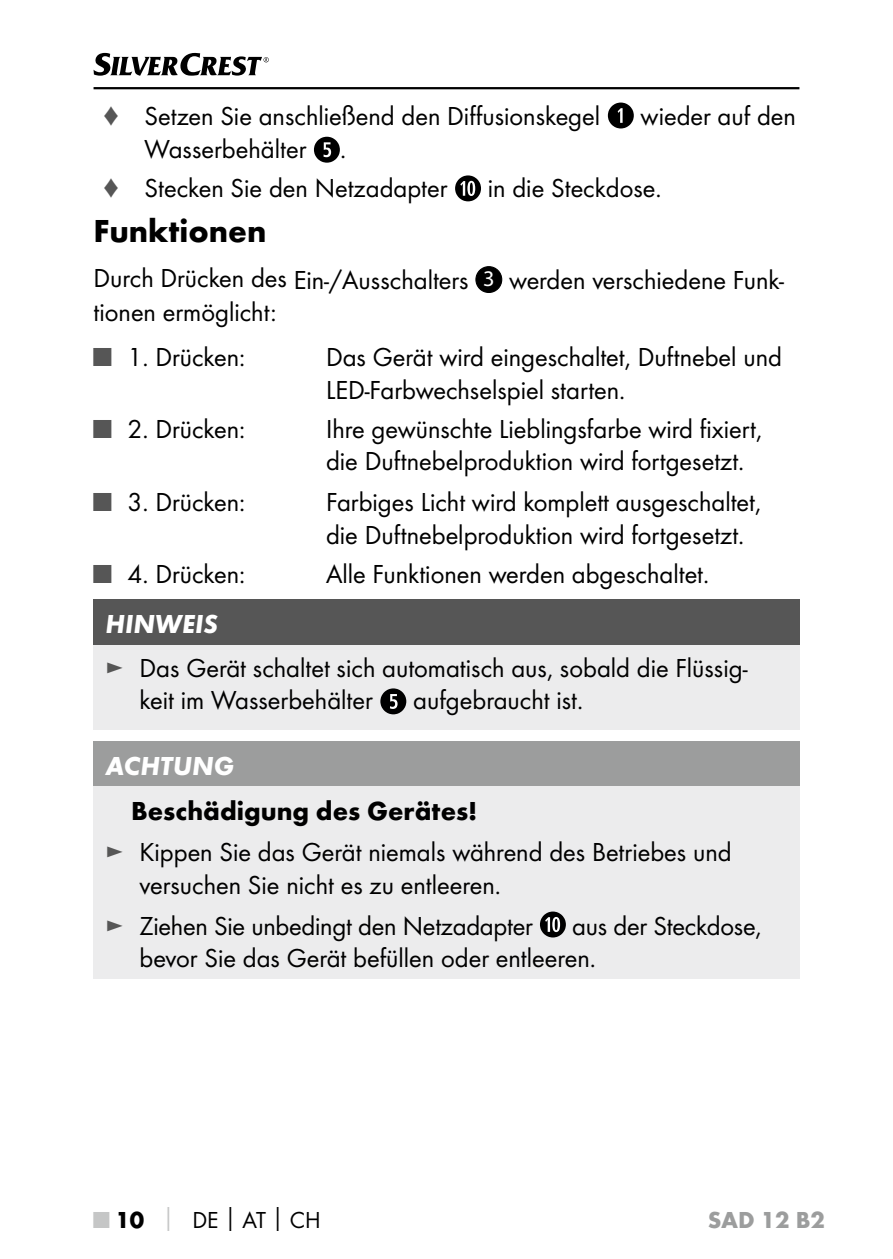
<style>
.page{position:relative;width:893px;height:1259px;background:#fff}
.page>*{position:absolute;margin:0;border:0;box-sizing:border-box;transform-origin:0 0}
.t1{font:700 33px "Futura";color:#000}
.t2{font:27px/32.4px "Futura Boo";color:#000}
.t3{font:700 27px "Futura";color:#000}
.t4{font:italic 700 27px "Futura";color:#fff}
.t5{font:24px "Futura Boo";color:#000}
.t6{font:700 24px "Futura";color:#9c9d9d}
.s1{color:#565656}
.s2{font-family:"Myriad";font-size:22.5px;color:#fff}
.s3{font-family:"Futura";font-weight:700;color:#c5c6c6}
.s4{font-family:"Futura";font-weight:700}
</style>
<div class="page">
<hr style="left:94px;top:87px;width:705px;height:2px;background:#000">
<svg style="left:94px;top:53px;width:175px;height:23px"></svg>
<svg style="left:608px;top:103px;width:26px;height:25px"></svg>
<svg style="left:314px;top:137px;width:26px;height:26px"></svg>
<svg style="left:455px;top:175px;width:26px;height:26px"></svg>
<div style="left:476px;top:267px;width:26px;height:25px;background:#000;border-radius:50%"></div>
<div style="left:475px;top:266px;width:27px;height:27px;border:1px solid #000;border-radius:50%"></div>
<div style="left:94px;top:599px;width:706px;height:46px;background:#565656"></div>
<div style="left:94px;top:645px;width:706px;height:84px;background:#ececed"></div>
<svg style="left:380px;top:688px;width:26px;height:26px"></svg>
<div style="left:94px;top:741px;width:705px;height:46px;background:#9c9d9d"></div>
<div style="left:94px;top:787px;width:705px;height:192px;background:#ececed"></div>
<svg style="left:540px;top:911px;width:26px;height:26px"></svg>
<p class="t2" style="left:102px;top:100px;width:500px"><span class="s1">♦</span> Setzen Sie anschließend den Diffusionskegel</p>
<p class="t2" style="left:641px;top:100px;width:157px">wieder auf den</p>
<p class="t2" style="left:102px;top:129px;width:347px;line-height:39.3px;text-indent:43px">Wasserbehälter .<br><span class="s1">♦</span> Stecken Sie den Netzadapter</p>
<p class="t2" style="left:488px;top:172px;width:172px">in die Steckdose.</p>
<p class="t1" style="left:94px;top:211px;width:174px">Funktionen</p>
<p class="t2" style="left:94px;top:263px;width:692px">Durch Drücken des Ein-/Ausschalters <span class="s2">3</span> werden verschiedene Funk&shy;tionen ermöglicht:</p>
<p class="t2" style="left:94px;top:341px;width:153px"><span class="s1">■</span> 1. Drücken:</p>
<p class="t2" style="left:326px;top:341px;width:457px">Das Gerät wird eingeschaltet, Duftnebel und<br>LED-Farbwechselspiel starten.</p>
<p class="t2" style="left:94px;top:412px;width:153px"><span class="s1">■</span> 2. Drücken:</p>
<p class="t2" style="left:326px;top:412px;width:438px">Ihre gewünschte Lieblingsfarbe wird fixiert, die Duftnebelproduktion wird fortgesetzt.</p>
<p class="t2" style="left:94px;top:486px;width:153px"><span class="s1">■</span> 3. Drücken:</p>
<p class="t2" style="left:326px;top:486px;width:437px">Farbiges Licht wird komplett ausgeschaltet, die Duftnebelproduktion wird fortgesetzt.</p>
<p class="t2" style="left:94px;top:558px;width:153px"><span class="s1">■</span> 4. Drücken:</p>
<p class="t2" style="left:326px;top:558px;width:381px">Alle Funktionen werden abgeschaltet.</p>
<p class="t4" style="left:106px;top:607px;width:114px">HINWEIS</p>
<p class="t2" style="left:140px;top:651px;width:609px;text-indent:-34px"><span class="s1">►</span> Das Gerät schaltet sich automatisch aus, sobald die Flüssig&shy;keit im Wasserbehälter</p>
<p class="t2" style="left:413px;top:684px;width:168px">aufgebraucht ist.</p>
<p class="t4" style="left:106px;top:749px;width:130px">ACHTUNG</p>
<p class="t3" style="left:131px;top:794px;width:348px">Beschädigung des Gerätes!</p>
<p class="t2" style="left:140px;top:836px;width:594px;text-indent:-34px"><span class="s1">►</span> Kippen Sie das Gerät niemals während des Betriebes und versuchen Sie nicht es zu entleeren.</p>
<p class="t2" style="left:106px;top:909px;width:429px"><span class="s1">►</span> Ziehen Sie unbedingt den Netzadapter</p>
<p class="t2" style="left:140px;top:909px;width:623px;text-indent:433px">aus der Steckdose, bevor Sie das Gerät befüllen oder entleeren.</p>
<p class="t5" style="left:94px;top:1206px;width:229px"><span class="s3">■</span> <span class="s4">10</span> <span class="s3">│</span> DE<span class="s4">│</span>AT<span class="s4">│</span>CH</p>
<p class="t6" style="left:708px;top:1205px;width:119px">SAD 12 B2</p>
</div>
